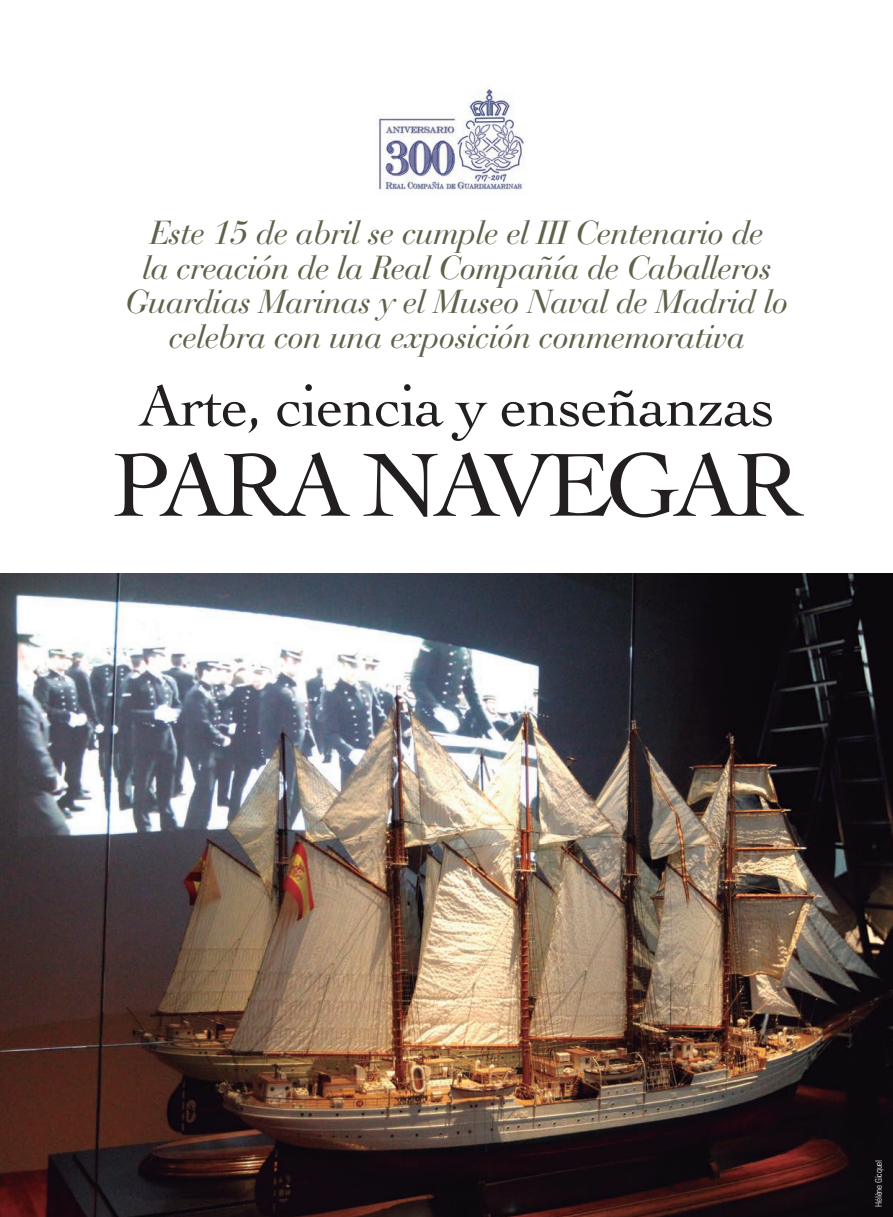
<style>
.page{position:relative;width:893px;height:1217px;background:#fff}
.page>*{position:absolute;margin:0;border:0;box-sizing:border-box;transform-origin:0 0}
.t1{font:94.5px "Cochin";letter-spacing:-.06em;color:#231f20}
.t2{font:61.5px "Cochin";letter-spacing:-.02em;color:#231f20}
.t3{font:italic 33px/34.5px "Bauer Bodoni";letter-spacing:-.025em;color:#60614b;text-align:center}
.t4{font:300 condensed 9px "Univers";letter-spacing:-.02em;color:#fff}
</style>
<div class="page">
<img style="left:376px;top:86px;width:149px;height:107px">
<img style="left:0;top:573px;width:893px;height:643px">
<p class="t3" style="left:125px;top:216px;width:664px">Este 15 de abril se cumple el III Centenario de<br>la creación de la Real Compañía de Caballeros Guardias Marinas y el Museo Naval de Madrid lo celebra con una exposición conmemorativa</p>
<h2 class="t2" style="left:139px;top:364px;width:638px">Arte, ciencia y enseñanzas</h2>
<h1 class="t1" style="left:111px;top:421px;width:693px">para navegar</h1>
<p class="t4" style="left:873px;top:1206px;width:49px;rotate:-90deg">Hélène Gicquel</p>
</div>
